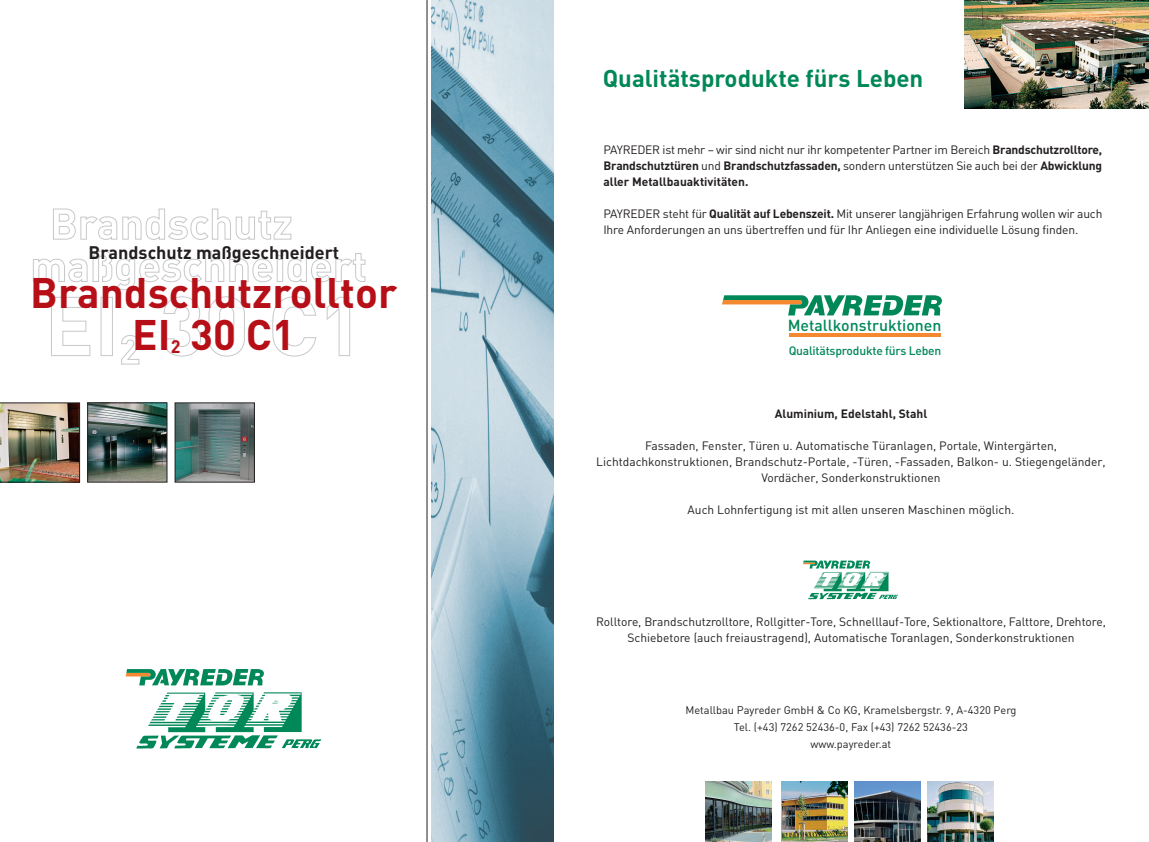
<style>
.page{position:relative;width:1149px;height:842px;background:#fff}
.page>*{position:absolute;margin:0;border:0;box-sizing:border-box;transform-origin:0 0}
.t1{font:700 42.2px/42.2px "DIN";color:#b70f17}
.t2{font:700 24px "DIN";color:#008858}
.t3{font:700 18px "DIN";color:#231f20}
.t4{font:700 18px "DIN";color:#b70f17}
.t5{font:500 15.8px "DIN";color:#008858}
.t6{font:500 12.1px "DIN";letter-spacing:-.02em;color:#008858}
.t7{font:12px/16px "DIN";letter-spacing:-.005em;color:#231f20;text-align:center}
.t8{font:700 12px "DIN";color:#231f20}
.t9{font:11px/17px "DIN";color:#231f20;text-align:center}
.s1{font-weight:700}
</style>
<div class="page">
<svg style="left:53px;top:208px;width:239px;height:32px"></svg>
<svg style="left:33px;top:250px;width:333px;height:115px"></svg>
<hr style="left:426px;top:0;width:1px;height:842px;background:#231f20">
<img style="left:0;top:402px;width:255px;height:81px">
<img style="left:781px;top:782px;width:65px;height:60px">
<img style="left:705px;top:782px;width:66px;height:60px">
<img style="left:927px;top:782px;width:66px;height:60px">
<img style="left:854px;top:782px;width:65px;height:60px">
<svg style="left:136px;top:692px;width:185px;height:56px"></svg>
<svg style="left:126px;top:669px;width:138px;height:16px"></svg>
<svg style="left:803px;top:560px;width:94px;height:39px"></svg>
<img style="left:431px;top:0;width:122px;height:842px">
<img style="left:964px;top:0;width:184px;height:109px">
<hr style="left:788px;top:334px;width:151px;height:3px;background:#f58932">
<svg style="left:722px;top:295px;width:219px;height:20px"></svg>
<h3 class="t3" style="left:88px;top:241px;width:252px">Brandschutz maßgeschneidert</h3>
<h1 class="t1" style="left:132px;top:270px;width:266px;text-indent:-102px">Brandschutzrolltor<br>EI</h1>
<h1 class="t1" style="left:190px;top:312px;width:106px">30 C1</h1>
<h3 class="t4" style="left:171px;top:335px;width:11px">2</h3>
<h2 class="t2" style="left:602px;top:63px;width:322px">Qualitätsprodukte fürs Leben</h2>
<p class="t7" style="left:603px;top:142px;width:500px;text-align:justify">PAYREDER ist mehr – wir sind nicht nur ihr kompetenter Partner im Bereich <span class="s1">Brandschutzrolltore, Brandschutztüren</span> und <span class="s1">Brandschutzfassaden,</span> sondern unterstützen Sie auch bei der <span class="s1">Abwicklung aller Metallbauaktivitäten.</span></p>
<p class="t7" style="left:603px;top:206px;width:500px;text-align:left">PAYREDER steht für <span class="s1">Qualität auf Lebenszeit.</span> Mit unserer langjährigen Erfahrung wollen wir auch<br>Ihre Anforderungen an uns übertreffen und für Ihr Anliegen eine individuelle Lösung finden.</p>
<h3 class="t5" style="left:787px;top:315px;width:155px">Metallkonstruktionen</h3>
<p class="t6" style="left:788px;top:343px;width:154px">Qualitätsprodukte fürs Leben</p>
<p class="t8" style="left:774px;top:406px;width:154px">Aluminium, Edelstahl, Stahl</p>
<p class="t7" style="left:596px;top:437px;width:511px">Fassaden, Fenster, Türen u. Automatische Türanlagen, Portale, Wintergärten,<br>Lichtdachkonstruktionen, Brandschutz-Portale, -Türen, -Fassaden, Balkon- u. Stiegengeländer,<br>Vordächer, Sonderkonstruktionen</p>
<p class="t7" style="left:687px;top:501px;width:328px">Auch Lohnfertigung ist mit allen unseren Maschinen möglich.</p>
<p class="t7" style="left:596px;top:613px;width:511px">Rolltore, Brandschutzrolltore, Rollgitter-Tore, Schnelllauf-Tore, Sektionaltore, Falttore, Drehtore,<br>Schiebetore (auch freiaustragend), Automatische Toranlagen, Sonderkonstruktionen</p>
<p class="t9" style="left:685px;top:701px;width:332px">Metallbau Payreder GmbH &amp; Co KG, Kramelsbergstr. 9, A-4320 Perg<br>Tel. (+43) 7262 52436-0, Fax (+43) 7262 52436-23<br>www.payreder.at</p>
</div>
